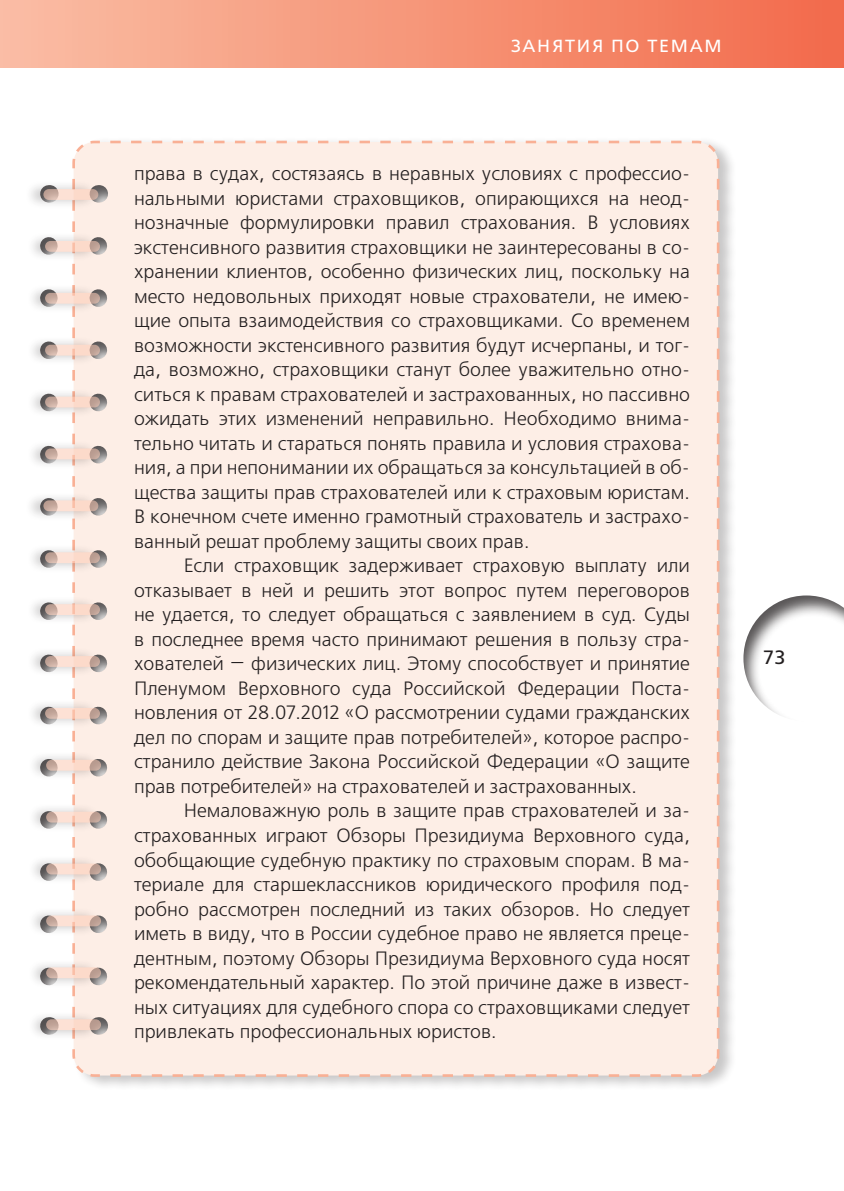
<style>
.page{position:relative;width:844px;height:1191px;background:#fff}
.page>*{position:absolute;margin:0;border:0;box-sizing:border-box;transform-origin:0 0}
.t1{font:19.25px/24.5px "Free Set C";color:#231f20;text-align:justify}
.t2{font:19.25px "Free Set C San Pin";color:#231f20}
.t3{font:17.5px "Free Set C San Pin";letter-spacing:.1em;color:#fff}
</style>
<div class="page">
<div style="left:0;top:0;width:843px;height:68px;background:linear-gradient(to right,#fabea5,#f26b4b)"></div>
<div style="left:742px;top:595px;width:101px;height:127px;background:#231f20;opacity:.75"></div>
<div style="left:71px;top:136px;width:665px;height:955px;background:#231f20;opacity:.25"></div>
<div style="left:71px;top:139px;width:649px;height:939px;background:#fdeee6"></div>
<div style="left:89px;top:182px;width:20px;height:853px;background:#231f20;opacity:.75"></div>
<div style="left:26px;top:388px;width:73px;height:30px;background:#231f20;opacity:.43"></div>
<svg style="left:45px;top:396px;width:55px;height:11px"></svg>
<div style="left:26px;top:232px;width:73px;height:30px;background:#231f20;opacity:.43"></div>
<svg style="left:45px;top:241px;width:55px;height:11px"></svg>
<div style="left:25px;top:180px;width:73px;height:30px;background:#231f20;opacity:.43"></div>
<svg style="left:43px;top:189px;width:55px;height:11px"></svg>
<div style="left:26px;top:439px;width:73px;height:31px;background:#231f20;opacity:.43"></div>
<svg style="left:45px;top:448px;width:55px;height:11px"></svg>
<div style="left:26px;top:284px;width:73px;height:30px;background:#231f20;opacity:.43"></div>
<svg style="left:45px;top:293px;width:55px;height:11px"></svg>
<div style="left:26px;top:336px;width:73px;height:30px;background:#231f20;opacity:.43"></div>
<svg style="left:45px;top:345px;width:55px;height:10px"></svg>
<div style="left:26px;top:699px;width:73px;height:30px;background:#231f20;opacity:.43"></div>
<svg style="left:45px;top:708px;width:55px;height:11px"></svg>
<div style="left:26px;top:543px;width:73px;height:30px;background:#231f20;opacity:.43"></div>
<svg style="left:45px;top:552px;width:55px;height:11px"></svg>
<div style="left:25px;top:491px;width:73px;height:31px;background:#231f20;opacity:.43"></div>
<svg style="left:43px;top:500px;width:55px;height:11px"></svg>
<div style="left:26px;top:595px;width:73px;height:30px;background:#231f20;opacity:.43"></div>
<svg style="left:45px;top:604px;width:55px;height:11px"></svg>
<div style="left:26px;top:647px;width:73px;height:30px;background:#231f20;opacity:.43"></div>
<svg style="left:45px;top:656px;width:55px;height:11px"></svg>
<div style="left:27px;top:751px;width:73px;height:30px;background:#231f20;opacity:.43"></div>
<svg style="left:46px;top:760px;width:55px;height:10px"></svg>
<div style="left:27px;top:802px;width:73px;height:31px;background:#231f20;opacity:.43"></div>
<svg style="left:46px;top:811px;width:55px;height:11px"></svg>
<div style="left:27px;top:854px;width:73px;height:31px;background:#231f20;opacity:.43"></div>
<svg style="left:46px;top:863px;width:55px;height:11px"></svg>
<div style="left:27px;top:958px;width:73px;height:30px;background:#231f20;opacity:.43"></div>
<svg style="left:46px;top:967px;width:55px;height:11px"></svg>
<div style="left:27px;top:1010px;width:73px;height:30px;background:#231f20;opacity:.43"></div>
<svg style="left:46px;top:1019px;width:55px;height:11px"></svg>
<div style="left:27px;top:906px;width:73px;height:30px;background:#231f20;opacity:.43"></div>
<svg style="left:46px;top:915px;width:55px;height:11px"></svg>
<p class="t3" style="left:510px;top:36px;width:212px">ЗАНЯТИЯ ПО ТЕМАМ</p>
<p class="t1" style="left:134px;top:162px;width:557px">права в судах, состязаясь в неравных условиях с профессио&shy;нальными юристами страховщиков, опирающихся на неод&shy;нозначные формулировки правил страхования. В условиях экстенсивного развития страховщики не заинтересованы в со&shy;хранении клиентов, особенно физических лиц, поскольку на место недовольных приходят новые страхователи, не имею&shy;щие опыта взаимодействия со страховщиками. Со временем возможности экстенсивного развития будут исчерпаны, и тог&shy;да, возможно, страховщики станут более уважительно отно&shy;ситься к правам страхователей и застрахованных, но пассивно ожидать этих изменений неправильно. Необходимо внима&shy;тельно читать и стараться понять правила и условия страхова&shy;ния, а при непонимании их обращаться за консультацией в об&shy;щества защиты прав страхователей или к страховым юристам.<br>В конечном счете именно грамотный страхователь и застрахо&shy;ванный решат проблему защиты своих прав.</p>
<p class="t1" style="left:134px;top:554px;width:557px;text-indent:50px">Если страховщик задерживает страховую выплату или отказывает в ней и решить этот вопрос путем переговоров не удается, то следует обращаться с заявлением в суд. Суды в последнее время часто принимают решения в пользу стра&shy;хователей — физических лиц. Этому способствует и принятие Пленумом Верховного суда Российской Федерации Поста&shy;новления от 28.07.2012 «О рассмотрении судами гражданских дел по спорам и защите прав потребителей», которое распро&shy;странило действие Закона Российской Федерации «О защите прав потребителей» на страхователей и застрахованных.</p>
<p class="t1" style="left:134px;top:799px;width:557px;text-indent:50px">Немаловажную роль в защите прав страхователей и за&shy;страхованных играют Обзоры Президиума Верховного суда, обобщающие судебную практику по страховым спорам. В ма&shy;териале для старшеклассников юридического профиля под&shy;робно рассмотрен последний из таких обзоров. Но следует иметь в виду, что в России судебное право не является преце&shy;дентным, поэтому Обзоры Президиума Верховного суда носят рекомендательный характер. По этой причине даже в извест&shy;ных ситуациях для судебного спора со страховщиками следует привлекать профессиональных юристов.</p>
<p class="t2" style="left:763px;top:646px;width:24px">73</p>
</div>
